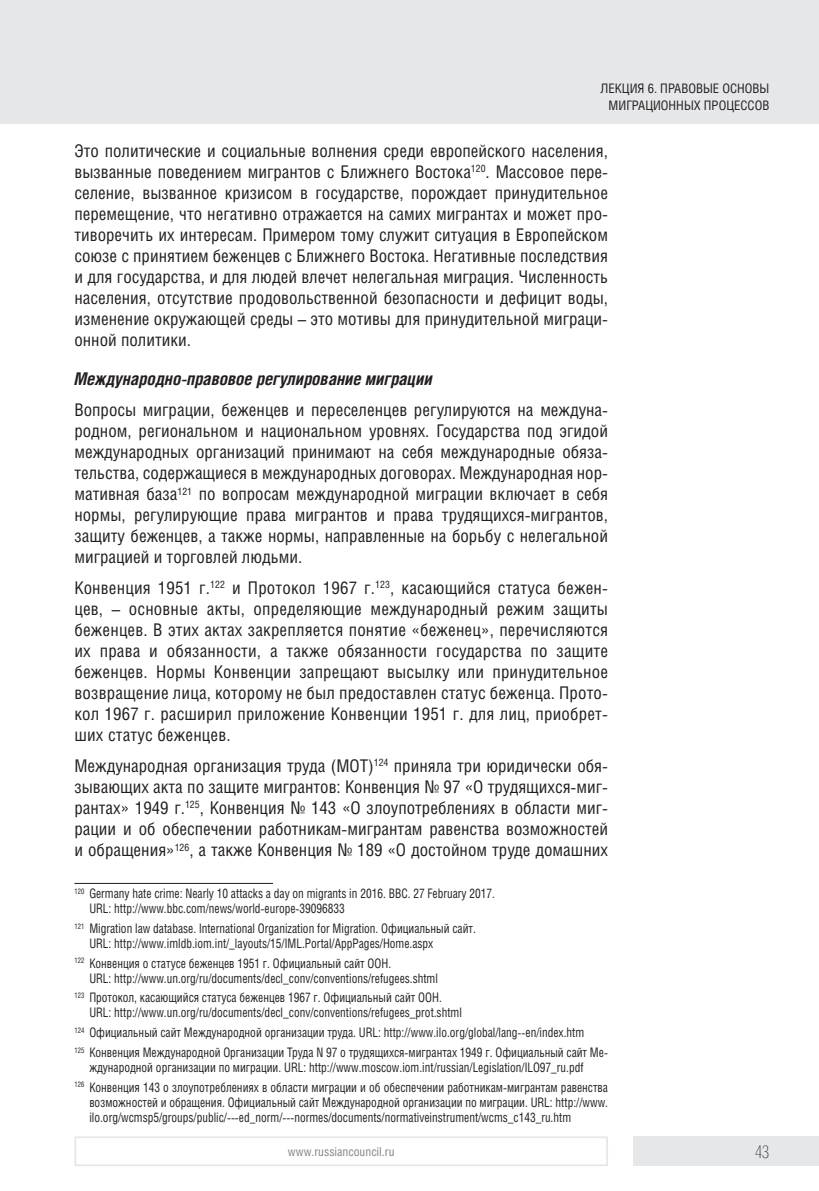
<style>
.page{position:relative;width:819px;height:1191px;background:#fff}
.page>*{position:absolute;margin:0;border:0;box-sizing:border-box;transform-origin:0 0}
.Основной_текст{font:17.5px/21px "Helios Cond";color:#231f20;text-align:justify}
.Подзаголовок-2{font:italic 700 17.5px "Helios Cond";color:#231f20}
.t1{font:100 17.5px "Helios Cond";color:#231f20}
.Сноска_3_цифры{font:13.12px/14.9px "Helios Cond";color:#231f20;scale:.9 1}
.Сноска_http{font:13.12px "Helios Cond";color:#231f20;scale:.9 1}
.Kolontitul_X_X{font:13.12px/17.5px "Helios Cond";color:#231f20;text-align:right}
.t2{font:12.25px "Helios Cond";color:#808285}
</style>
<div class="page">
<div style="left:0;top:0;width:819px;height:124px;background:#e6e7e9"></div>
<div style="left:632px;top:1136px;width:187px;height:30px;background:#e6e7e9"></div>
<div style="left:74px;top:1136px;width:534px;height:30px;border:2px solid #e6e7e9"></div>
<hr style="left:74px;top:883px;width:199px;height:1px;background:#231f20">
<p class="Kolontitul_X_X" style="left:600px;top:79px;width:170px">ЛЕКЦИЯ 6. ПРАВОВЫЕ ОСНОВЫ<br>МИГРАЦИОННЫХ ПРОЦЕССОВ</p>
<p class="Основной_текст" style="left:74px;top:140px;width:535px">Это политические и социальные волнения среди европейского населения, вызванные поведением мигрантов с Ближнего Востока<sup>120</sup>. Массовое пере&shy;селение, вызванное кризисом в государстве, порождает принудительное перемещение, что негативно отражается на самих мигрантах и может про&shy;тиворечить их интересам. Примером тому служит ситуация в Европейском союзе с принятием беженцев с Ближнего Востока. Негативные последствия и для государства, и для людей влечет нелегальная миграция. Численность населения, отсутствие продовольственной безопасности и дефицит воды, изменение окружающей среды – это мотивы для принудительной миграци&shy;онной политики.</p>
<p class="Подзаголовок-2" style="left:74px;top:369px;width:359px">Международно-правовое регулирование миграции</p>
<p class="Основной_текст" style="left:74px;top:399px;width:535px">Вопросы миграции, беженцев и переселенцев регулируются на междуна&shy;родном, региональном и национальном уровнях. Государства под эгидой международных организаций принимают на себя международные обяза&shy;тельства, содержащиеся в международных договорах. Международная нор&shy;мативная база<sup>121</sup> по вопросам международной миграции включает в себя нормы, регулирующие права мигрантов и права трудящихся-мигрантов, защиту беженцев, а также нормы, направленные на борьбу с нелегальной миграцией и торговлей людьми.</p>
<p class="Основной_текст" style="left:74px;top:577px;width:535px">Конвенция 1951 г.<sup>122</sup> и Протокол 1967 г.<sup>123</sup>, касающийся статуса бежен&shy;цев, – основные акты, определяющие международный режим защиты беженцев. В этих актах закрепляется понятие «беженец», перечисляются их права и обязанности, а также обязанности государства по защите беженцев. Нормы Конвенции запрещают высылку или принудительное возвращение лица, которому не был предоставлен статус беженца. Прото&shy;кол 1967 г. расширил приложение Конвенции 1951 г. для лиц, приобрет&shy;ших статус беженцев.</p>
<p class="Основной_текст" style="left:74px;top:755px;width:535px">Международная организация труда (МОТ)<sup>124</sup> приняла три юридически обя&shy;зывающих акта по защите мигрантов: Конвенция № 97 «О трудящихся-миг&shy;рантах» 1949 г.<sup>125</sup>, Конвенция № 143 «О злоупотреблениях в области миг&shy;рации и об обеспечении работникам-мигрантам равенства возможностей и обращения»<sup>126</sup>, а также Конвенция № 189 «О достойном труде домашних</p>
<p class="Сноска_3_цифры" style="left:74px;top:886px;width:468px"><sup>120</sup> Germany hate crime: Nearly 10 attacks a day on migrants in 2016. BBC. 27 February 2017.</p>
<p class="Сноска_http" style="left:89px;top:900px;width:285px">URL: http://www.bbc.com/news/world-europe-39096833</p>
<p class="Сноска_3_цифры" style="left:74px;top:921px;width:447px"><sup>121</sup> Migration law database. International Organization for Migration. Официальный сайт.</p>
<p class="Сноска_http" style="left:89px;top:935px;width:384px">URL: http://www.imldb.iom.int/_layouts/15/IML.Portal/AppPages/Home.aspx</p>
<p class="Сноска_3_цифры" style="left:74px;top:955px;width:353px"><sup>122</sup> Конвенция о статусе беженцев 1951 г. Официальный сайт ООН.</p>
<p class="Сноска_http" style="left:89px;top:970px;width:389px">URL: http://www.un.org/ru/documents/decl_conv/conventions/refugees.shtml</p>
<p class="Сноска_3_цифры" style="left:74px;top:990px;width:409px"><sup>123</sup> Протокол, касающийся статуса беженцев 1967 г. Официальный сайт ООН.</p>
<p class="Сноска_http" style="left:89px;top:1004px;width:415px">URL: http://www.un.org/ru/documents/decl_conv/conventions/refugees_prot.shtml</p>
<p class="Сноска_3_цифры" style="left:74px;top:1025px;width:568px"><sup>124</sup> Официальный сайт Международной организации труда. URL: http://www.ilo.org/global/lang--en/index.htm</p>
<p class="Сноска_3_цифры" style="left:89px;top:1044px;width:577px;text-indent:-15px"><sup>125</sup> Конвенция Международной Организации Труда N 97 о трудящихся-мигрантах 1949 г. Официальный сайт Ме&shy;ждународной организации по миграции. URL: http://www.moscow.iom.int/russian/Legislation/ILO97_ru.pdf</p>
<p class="Сноска_3_цифры" style="left:89px;top:1079px;width:578px;text-align:justify;text-indent:-15px"><sup>126</sup> Конвенция 143 о злоупотреблениях в области миграции и об обеспечении работникам-мигрантам равенства возможностей и обращения. Официальный сайт Международной организации по миграции. URL: http://www. ilo.org/wcmsp5/groups/public/---ed_norm/---normes/documents/normativeinstrument/wcms_c143_ru.htm</p>
<p class="t2" style="left:288px;top:1143px;width:108px">www.russiancouncil.ru</p>
<p class="t1" style="left:755px;top:1142px;width:16px">43</p>
</div>
